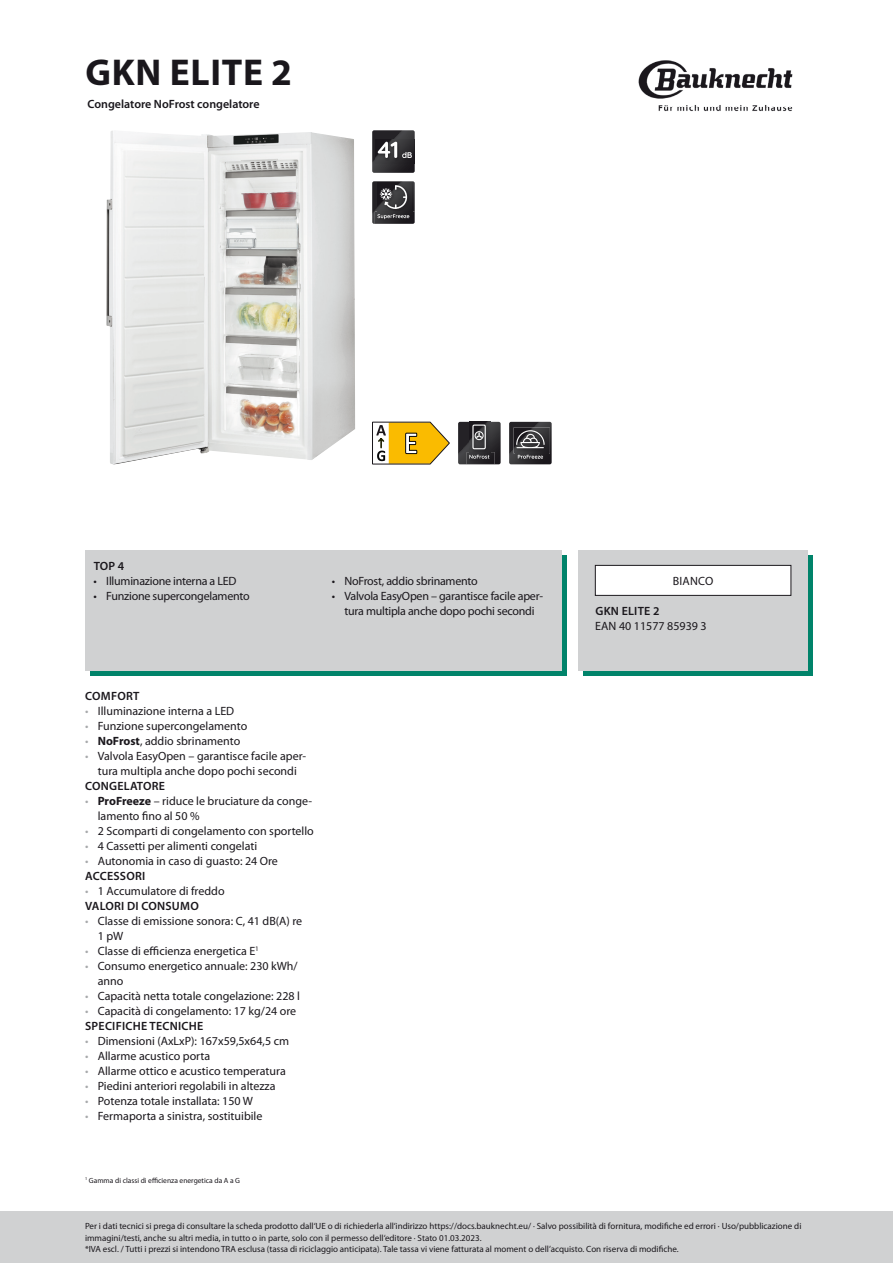
<style>
.page{position:relative;width:893px;height:1263px;background:#fff}
.page>*{position:absolute;margin:0;border:0;box-sizing:border-box;transform-origin:0 0}
.t1{font:700 37.5px "Myriad Pro";letter-spacing:.02em;color:#1a171c}
.t2{font:12px/15px "Myriad Pro";color:#1a171c}
.t3{font:12px/15px "Myriad Pro";letter-spacing:-.02em;color:#1a171c;text-align:center}
.t4{font:600 12px "Myriad Pro";color:#1a171c}
.t5{font:600 12px "Myriad Pro";letter-spacing:.02em;color:#1a171c}
.t6{font:9px/11.2px "Myriad Pro";color:#1a171c}
.t7{font:7.5px "Myriad Pro";color:#1a171c}
.s1{color:#a7a9ab}
.s2{font-weight:700}
.s3{font-weight:600}
</style>
<div class="page">
<img style="left:638px;top:60px;width:155px;height:52px">
<div style="left:0;top:1212px;width:893px;height:51px;background:#d0d1d2"></div>
<img style="left:106px;top:131px;width:249px;height:333px">
<svg style="left:372px;top:130px;width:43px;height:43px;background:#454447"></svg>
<svg style="left:372px;top:181px;width:43px;height:43px;background:#484649"></svg>
<svg style="left:372px;top:422px;width:78px;height:42px"></svg>
<svg style="left:458px;top:422px;width:43px;height:42px;background:#414043"></svg>
<svg style="left:509px;top:422px;width:43px;height:42px;background:#474548"></svg>
<svg style="left:90px;top:556px;width:477px;height:120px;background:#228f7b"></svg>
<div style="left:85px;top:550px;width:476px;height:120px;background:#d0d1d2"></div>
<div style="left:584px;top:556px;width:229px;height:120px;background:#00836a"></div>
<div style="left:578px;top:550px;width:230px;height:120px;background:#d0d1d2"></div>
<div style="left:595px;top:565px;width:196px;height:30px;background:#fff"></div>
<div style="left:595px;top:565px;width:196px;height:30px;border:1px solid #1a171c"></div>
<h1 class="t1" style="left:85px;top:48px;width:208px">GKN ELITE 2</h1>
<p class="t4" style="left:88px;top:97px;width:174px">Congelatore NoFrost congelatore</p>
<p class="t4" style="left:94px;top:559px;width:32px">TOP 4</p>
<p class="t3" style="left:94px;top:574px;width:144px">• Illuminazione interna a LED</p>
<p class="t3" style="left:94px;top:589px;width:158px">• Funzione supercongelamento</p>
<p class="t3" style="left:332px;top:574px;width:148px">• NoFrost, addio sbrinamento</p>
<p class="t3" style="left:332px;top:589px;width:213px">• Valvola EasyOpen – garantisce facile aper&shy;tura multipla anche dopo pochi secondi</p>
<p class="t5" style="left:85px;top:690px;width:56px">COMFORT</p>
<p class="t2" style="left:85px;top:704px;width:151px"><span class="s1">•</span> Illuminazione interna a LED</p>
<p class="t2" style="left:85px;top:719px;width:164px"><span class="s1">•</span> Funzione supercongelamento</p>
<p class="t2" style="left:85px;top:734px;width:157px"><span class="s1">•</span> <span class="s2">NoFrost</span>, addio sbrinamento</p>
<p class="t2" style="left:85px;top:749px;width:223px;text-align:center"><span class="s1">•</span> Valvola EasyOpen – garantisce facile aper&shy;tura multipla anche dopo pochi secondi</p>
<p class="t5" style="left:85px;top:780px;width:81px">CONGELATORE</p>
<p class="t2" style="left:98px;top:794px;width:216px;text-indent:-13px"><span class="s1">•</span> <span class="s2">ProFreeze</span> – riduce le bruciature da conge&shy;lamento fino al 50 %</p>
<p class="t2" style="left:85px;top:824px;width:230px"><span class="s1">•</span> 2 Scomparti di congelamento con sportello</p>
<p class="t2" style="left:85px;top:839px;width:174px"><span class="s1">•</span> 4 Cassetti per alimenti congelati</p>
<p class="t2" style="left:85px;top:854px;width:194px"><span class="s1">•</span> Autonomia in caso di guasto: 24 Ore<br><span class="s3">ACCESSORI</span></p>
<p class="t2" style="left:85px;top:884px;width:141px"><span class="s1">•</span> 1 Accumulatore di freddo<br><span class="s3">VALORI DI CONSUMO</span></p>
<p class="t2" style="left:98px;top:914px;width:206px;text-indent:-13px"><span class="s1">•</span> Classe di emissione sonora: C, 41 dB(A) re<br>1 pW</p>
<p class="t2" style="left:85px;top:944px;width:175px"><span class="s1">•</span> Classe di efficienza energetica E<sup>1</sup></p>
<p class="t2" style="left:98px;top:959px;width:201px;text-indent:-13px"><span class="s1">•</span> Consumo energetico annuale: 230 kWh/ anno</p>
<p class="t2" style="left:85px;top:989px;width:217px"><span class="s1">•</span> Capacità netta totale congelazione: 228 l</p>
<p class="t2" style="left:85px;top:1004px;width:213px"><span class="s1">•</span> Capacità di congelamento: 17 kg/24 ore<br><span class="s3">SPECIFICHE TECNICHE</span></p>
<p class="t2" style="left:85px;top:1034px;width:206px"><span class="s1">•</span> Dimensioni (AxLxP): 167x59,5x64,5 cm</p>
<p class="t2" style="left:85px;top:1049px;width:127px"><span class="s1">•</span> Allarme acustico porta</p>
<p class="t2" style="left:85px;top:1064px;width:202px"><span class="s1">•</span> Allarme ottico e acustico temperatura</p>
<p class="t2" style="left:85px;top:1079px;width:192px"><span class="s1">•</span> Piedini anteriori regolabili in altezza</p>
<p class="t2" style="left:85px;top:1094px;width:169px"><span class="s1">•</span> Potenza totale installata: 150 W</p>
<p class="t2" style="left:85px;top:1109px;width:179px"><span class="s1">•</span> Fermaporta a sinistra, sostituibile</p>
<p class="t2" style="left:673px;top:574px;width:42px">BIANCO</p>
<p class="t5" style="left:595px;top:604px;width:66px">GKN ELITE 2</p>
<p class="t2" style="left:595px;top:619px;width:113px">EAN 40 11577 85939 3</p>
<p class="t7" style="left:85px;top:1176px;width:157px"><sup>1</sup> Gamma di classi di efficienza energetica da A a G</p>
<p class="t6" style="left:85px;top:1221px;width:718px">Per i dati tecnici si prega di consultare la scheda prodotto dall‘UE o di richiederla all‘indirizzo https://docs.bauknecht.eu/ · Salvo possibilità di fornitura, modifiche ed errori · Uso/pubblicazione di immagini/testi, anche su altri media, in tutto o in parte, solo con il permesso dell‘editore · Stato 01.03.2023.<br>*IVA escl. / Tutti i prezzi si intendono TRA esclusa (tassa di riciclaggio anticipata). Tale tassa vi viene fatturata al moment o dell’acquisto. Con riserva di modifiche.</p>
</div>
